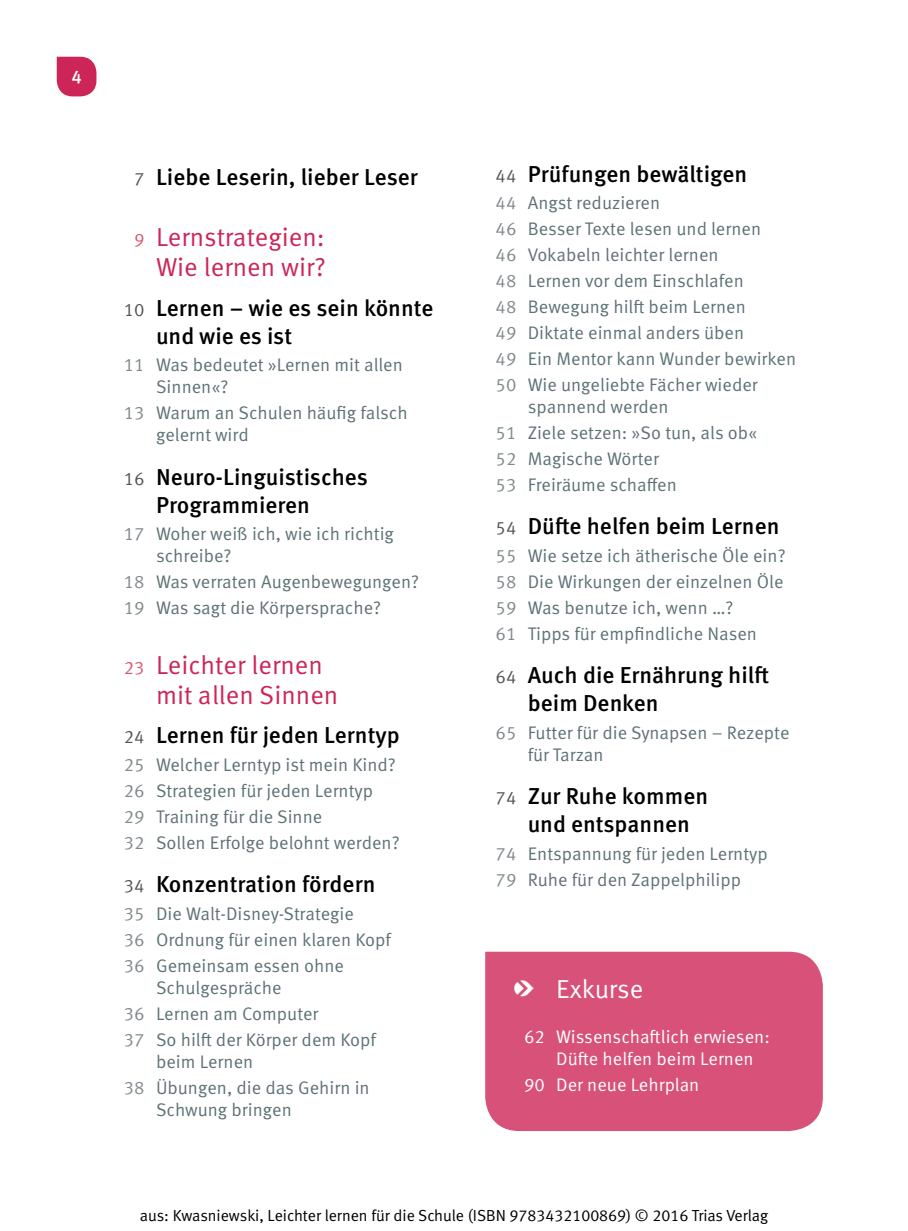
<style>
.page{position:relative;width:908px;height:1231px;background:#fff}
.page>*{position:absolute;margin:0;border:0;box-sizing:border-box;transform-origin:0 0}
.t1{font:26px/30px "Meta Pro Norm";color:#cd2557;text-align:right}
.t2{font:26px "Meta Pro Norm";letter-spacing:-.005em;color:#fff}
.t3{font:500 23px/28px "Meta Pro";color:#000}
.t4{font:18.2px/26px "Meta Pro Norm";color:#5e7276}
.t5{font:18.2px/22px "Meta Pro Norm";color:#fff}
.t6{font:500 18.2px "Meta Pro";color:#fff}
.t7{font:16px "Meta Normal LF";color:#000}
.s1{font-family:"Meta Pro Norm";font-weight:400;font-size:18.2px;color:#565656}
.s2{font-size:18.2px;color:#d65a73}
.s3{color:#808a8d}
.s4{font-family:"MVS Buttons 2012";font-size:20.8px}
</style>
<div class="page">
<svg style="left:57px;top:57px;width:39px;height:39px;background:#d13664"></svg>
<div style="left:485px;top:951px;width:337px;height:179px;background:#d75179"></div>
<p class="t6" style="left:71px;top:62px;width:12px">4</p>
<p class="t3" style="left:134px;top:161px;width:285px"><span class="s1">7</span> Liebe Leserin, lieber Leser</p>
<h1 class="t1" style="left:134px;top:220px;width:193px"><span class="s2">9</span> Lernstrategien:<br>Wie lernen wir?</h1>
<p class="t3" style="left:156px;top:292px;width:279px;text-indent:-32px"><span class="s1">10</span> Lernen – wie es sein könnte und wie es ist</p>
<p class="t4" style="left:156px;top:353px;width:248px;line-height:22px;text-indent:-32px"><span class="s3">11</span> Was bedeutet »Lernen mit allen<br>Sinnen«?</p>
<p class="t4" style="left:156px;top:401px;width:253px;line-height:22px;text-indent:-32px"><span class="s3">13</span> Warum an Schulen häufig falsch gelernt wird</p>
<p class="t3" style="left:156px;top:461px;width:213px;text-indent:-32px"><span class="s1">16</span> Neuro-Linguistisches<br>Programmieren</p>
<p class="t4" style="left:156px;top:522px;width:239px;line-height:22px;text-indent:-32px"><span class="s3">17</span> Woher weiß ich, wie ich richtig schreibe?</p>
<p class="t4" style="left:124px;top:567px;width:297px"><span class="s3">18</span> Was verraten Augenbewegungen?<br><span class="s3">19</span> Was sagt die Körpersprache?</p>
<h1 class="t1" style="left:156px;top:648px;width:184px;text-align:left;text-indent:-32px"><span class="s2">23</span> Leichter lernen mit allen Sinnen</h1>
<p class="t3" style="left:124px;top:719px;width:277px"><span class="s1">24</span> Lernen für jeden Lerntyp</p>
<p class="t4" style="left:124px;top:750px;width:277px"><span class="s3">25</span> Welcher Lerntyp ist mein Kind?<br><span class="s3">26</span> Strategien für jeden Lerntyp<br><span class="s3">29</span> Training für die Sinne<br><span class="s3">32</span> Sollen Erfolge belohnt werden?</p>
<p class="t3" style="left:124px;top:868px;width:253px"><span class="s1">34</span> Konzentration fördern</p>
<p class="t4" style="left:124px;top:899px;width:268px"><span class="s3">35</span> Die Walt-Disney-Strategie<br><span class="s3">36</span> Ordnung für einen klaren Kopf<br><span class="s3">36</span> Gemeinsam essen ohne</p>
<p class="t4" style="left:124px;top:973px;width:253px;text-indent:32px">Schulgespräche<br><span class="s3">36</span> Lernen am Computer<br><span class="s3">37</span> So hilft der Körper dem Kopf</p>
<p class="t4" style="left:124px;top:1047px;width:247px;text-indent:32px">beim Lernen<br><span class="s3">38</span> Übungen, die das Gehirn in</p>
<p class="t4" style="left:156px;top:1095px;width:137px">Schwung bringen</p>
<p class="t3" style="left:495px;top:158px;width:253px"><span class="s1">44</span> Prüfungen bewältigen</p>
<p class="t4" style="left:495px;top:189px;width:302px"><span class="s3">44</span> Angst reduzieren<br><span class="s3">46</span> Besser Texte lesen und lernen<br><span class="s3">46</span> Vokabeln leichter lernen<br><span class="s3">48</span> Lernen vor dem Einschlafen<br><span class="s3">48</span> Bewegung hilft beim Lernen<br><span class="s3">49</span> Diktate einmal anders üben<br><span class="s3">49</span> Ein Mentor kann Wunder bewirken<br><span class="s3">50</span> Wie ungeliebte Fächer wieder</p>
<p class="t4" style="left:495px;top:392px;width:263px;text-indent:32px">spannend werden<br><span class="s3">51</span> Ziele setzen: »So tun, als ob«<br><span class="s3">52</span> Magische Wörter<br><span class="s3">53</span> Freiräume schaffen</p>
<p class="t3" style="left:495px;top:511px;width:285px"><span class="s1">54</span> Düfte helfen beim Lernen</p>
<p class="t4" style="left:495px;top:541px;width:291px"><span class="s3">55</span> Wie setze ich ätherische Öle ein?<br><span class="s3">58</span> Die Wirkungen der einzelnen Öle<br><span class="s3">59</span> Was benutze ich, wenn …?<br><span class="s3">61</span> Tipps für empfindliche Nasen</p>
<p class="t3" style="left:527px;top:660px;width:243px;text-indent:-32px"><span class="s1">64</span> Auch die Ernährung hilft beim Denken</p>
<p class="t4" style="left:527px;top:720px;width:263px;line-height:22px;text-indent:-32px"><span class="s3">65</span> Futter für die Synapsen – Rezepte für Tarzan</p>
<p class="t3" style="left:527px;top:781px;width:182px;text-indent:-32px"><span class="s1">74</span> Zur Ruhe kommen und entspannen</p>
<p class="t4" style="left:495px;top:839px;width:273px"><span class="s3">74</span> Entspannung für jeden Lerntyp<br><span class="s3">79</span> Ruhe für den Zappelphilipp</p>
<h1 class="t2" style="left:513px;top:969px;width:131px"><span class="s4">Õ</span> Exkurse</h1>
<p class="t5" style="left:556px;top:1024px;width:215px;text-indent:-32px">62 Wissenschaftlich erwiesen:<br>Düfte helfen beim Lernen</p>
<p class="t5" style="left:523px;top:1072px;width:177px">90 Der neue Lehrplan</p>
<p class="t7" style="left:140px;top:1205px;width:629px">aus: Kwasniewski, Leichter lernen für die Schule (ISBN 9783432100869) © 2016 Trias Verlag</p>
</div>
